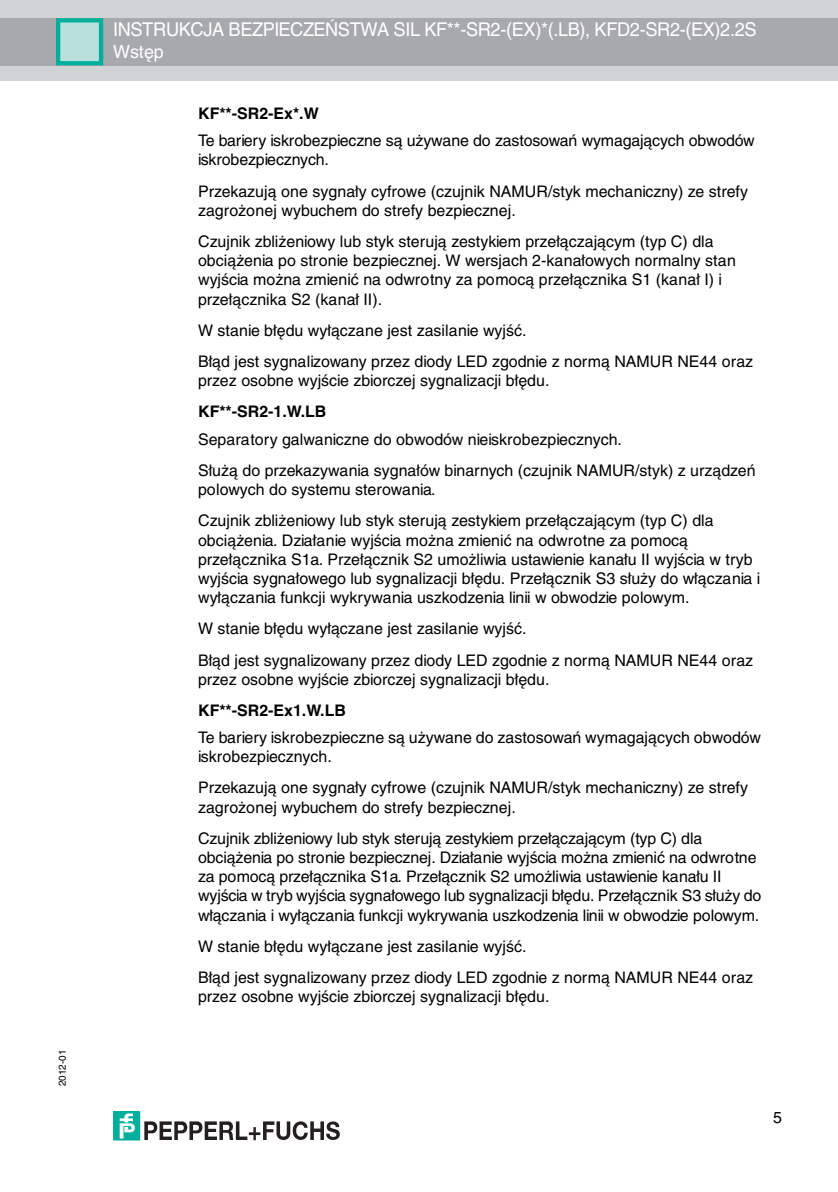
<style>
.page{position:relative;width:838px;height:1192px;background:#fff}
.page>*{position:absolute;margin:0;border:0;box-sizing:border-box;transform-origin:0 0}
.t1{font:19px "Helvetica CE";letter-spacing:-.02em;color:#fff;scale:.96 1}
.t2{font:18px "Helvetica CE";color:#fff}
.t3{font:16px/19.2px "Helvetica CE";color:#000}
.t4{font:700 16px "Helvetica CE";color:#000}
.t5{font:10px "Helvetica CE";color:#000}
</style>
<div class="page">
<div style="left:0;top:0;width:838px;height:80px;background:#d1d3d4"></div>
<div style="left:0;top:18px;width:838px;height:48px;background:#a7a9ac"></div>
<div style="left:56px;top:19px;width:45px;height:45px;background:#b8e1dc"></div>
<div style="left:56px;top:18px;width:47px;height:47px;border:4px solid #00ae9c"></div>
<div style="left:113px;top:1112px;width:27px;height:28px;background:#00ae9c"></div>
<svg style="left:120px;top:1113px;width:15px;height:26px"></svg>
<svg style="left:144px;top:1121px;width:196px;height:20px"></svg>
<p class="t5" style="left:59px;top:1086px;width:38px;rotate:-90deg">2012-01</p>
<p class="t1" style="left:113px;top:22px;width:672px">INSTRUKCJA BEZPIECZEŃSTWA SIL KF**-SR2-(EX)*(.LB), KFD2-SR2-(EX)2.2S</p>
<p class="t2" style="left:113px;top:45px;width:52px">Wstęp</p>
<p class="t4" style="left:198px;top:107px;width:122px">KF**-SR2-Ex*.W</p>
<p class="t3" style="left:198px;top:133px;width:558px">Te bariery iskrobezpieczne są używane do zastosowań wymagających obwodów iskrobezpiecznych.</p>
<p class="t3" style="left:198px;top:183px;width:551px">Przekazują one sygnały cyfrowe (czujnik NAMUR/styk mechaniczny) ze strefy zagrożonej wybuchem do strefy bezpiecznej.</p>
<p class="t3" style="left:198px;top:233px;width:539px">Czujnik zbliżeniowy lub styk sterują zestykiem przełączającym (typ C) dla obciążenia po stronie bezpiecznej. W wersjach 2-kanałowych normalny stan wyjścia można zmienić na odwrotny za pomocą przełącznika S1 (kanał I) i przełącznika S2 (kanał II).</p>
<p class="t3" style="left:198px;top:316px;width:557px;line-height:31.2px">W stanie błędu wyłączane jest zasilanie wyjść.<br>Błąd jest sygnalizowany przez diody LED zgodnie z normą NAMUR NE44 oraz</p>
<p class="t3" style="left:198px;top:373px;width:353px">przez osobne wyjście zbiorczej sygnalizacji błędu.</p>
<p class="t4" style="left:198px;top:406px;width:130px">KF**-SR2-1.W.LB</p>
<p class="t3" style="left:198px;top:425px;width:559px;line-height:31.2px">Separatory galwaniczne do obwodów nieiskrobezpiecznych.<br>Służą do przekazywania sygnałów binarnych (czujnik NAMUR/styk) z urządzeń</p>
<p class="t3" style="left:198px;top:476px;width:517px;line-height:31.2px">polowych do systemu sterowania.<br>Czujnik zbliżeniowy lub styk sterują zestykiem przełączającym (typ C) dla</p>
<p class="t3" style="left:198px;top:532px;width:564px">obciążenia. Działanie wyjścia można zmienić na odwrotne za pomocą przełącznika S1a. Przełącznik S2 umożliwia ustawienie kanału II wyjścia w tryb wyjścia sygnałowego lub sygnalizacji błędu. Przełącznik S3 służy do włączania i wyłączania funkcji wykrywania uszkodzenia linii w obwodzie polowym.</p>
<p class="t3" style="left:198px;top:615px;width:557px;line-height:31.2px">W stanie błędu wyłączane jest zasilanie wyjść.<br>Błąd jest sygnalizowany przez diody LED zgodnie z normą NAMUR NE44 oraz</p>
<p class="t3" style="left:198px;top:671px;width:353px">przez osobne wyjście zbiorczej sygnalizacji błędu.</p>
<p class="t4" style="left:198px;top:704px;width:149px">KF**-SR2-Ex1.W.LB</p>
<p class="t3" style="left:198px;top:729px;width:565px">Te bariery iskrobezpieczne są używane do zastosowań wymagających obwodów iskrobezpiecznych.</p>
<p class="t3" style="left:198px;top:780px;width:551px">Przekazują one sygnały cyfrowe (czujnik NAMUR/styk mechaniczny) ze strefy zagrożonej wybuchem do strefy bezpiecznej.</p>
<p class="t3" style="left:198px;top:830px;width:565px">Czujnik zbliżeniowy lub styk sterują zestykiem przełączającym (typ C) dla obciążenia po stronie bezpiecznej. Działanie wyjścia można zmienić na odwrotne za pomocą przełącznika S1a. Przełącznik S2 umożliwia ustawienie kanału II wyjścia w tryb wyjścia sygnałowego lub sygnalizacji błędu. Przełącznik S3 służy do włączania i wyłączania funkcji wykrywania uszkodzenia linii w obwodzie polowym.</p>
<p class="t3" style="left:198px;top:932px;width:557px;line-height:31.4px">W stanie błędu wyłączane jest zasilanie wyjść.<br>Błąd jest sygnalizowany przez diody LED zgodnie z normą NAMUR NE44 oraz</p>
<p class="t3" style="left:198px;top:989px;width:353px">przez osobne wyjście zbiorczej sygnalizacji błędu.</p>
<p class="t3" style="left:773px;top:1109px;width:10px">5</p>
</div>
